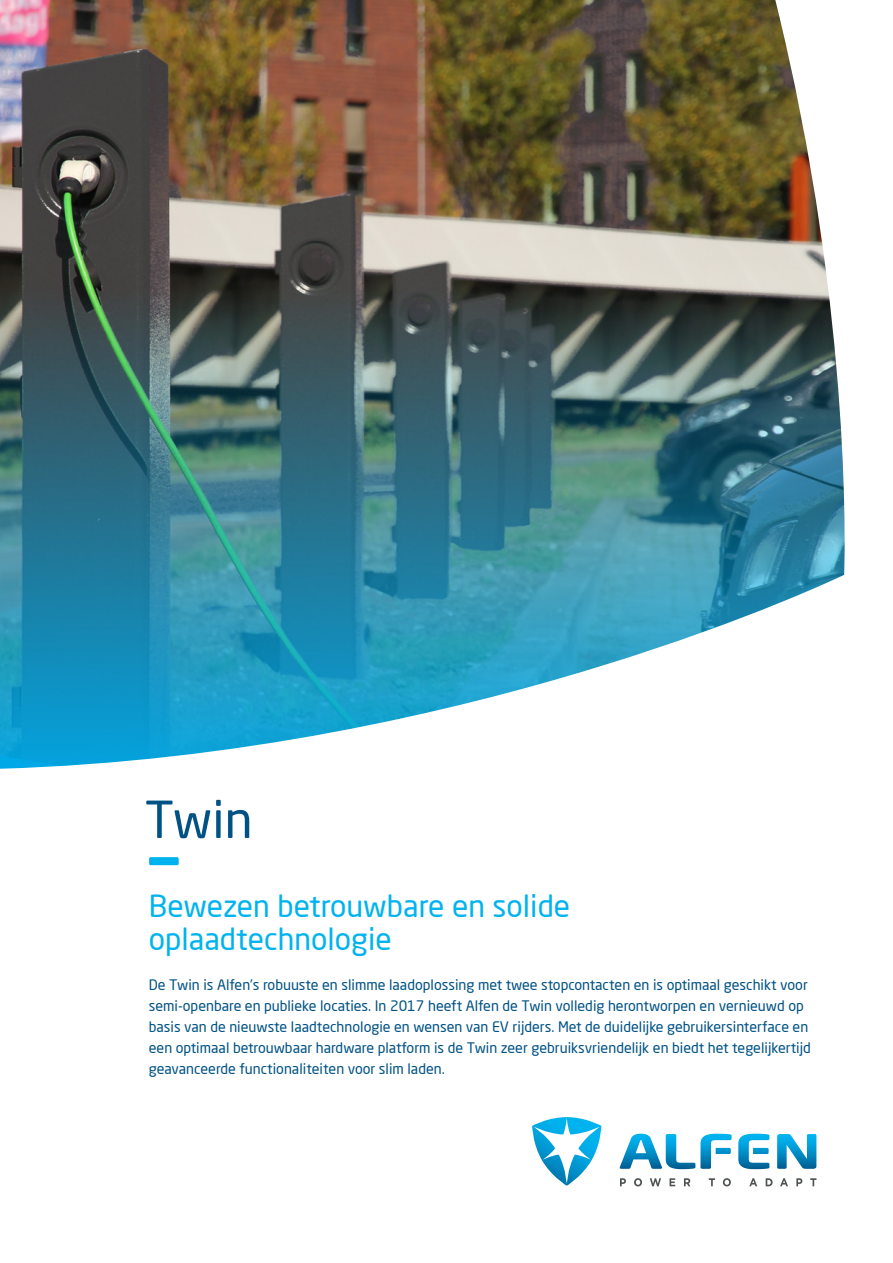
<style>
.page{position:relative;width:893px;height:1263px;background:#fff}
.page>*{position:absolute;margin:0;border:0;box-sizing:border-box;transform-origin:0 0}
.t1{font:108.75px "Neo Sans Pro";color:#00b3ef;scale:.8 1}
.t2{font:50.25px "Neo Sans Pro";color:#005285}
.t3{font:30px "Neo Sans Pro";color:#00b3ef}
.t4{font:14.25px/21px "Neo Sans Pro";color:#005285}
</style>
<div class="page">
<img style="left:0;top:0;width:845px;height:769px">
<svg style="left:777px;top:1134px;width:39px;height:35px"></svg>
<svg style="left:620px;top:1134px;width:112px;height:35px"></svg>
<svg style="left:738px;top:1134px;width:31px;height:35px"></svg>
<svg style="left:532px;top:1117px;width:69px;height:69px"></svg>
<svg style="left:620px;top:1178px;width:6px;height:8px"></svg>
<svg style="left:634px;top:1178px;width:8px;height:8px"></svg>
<svg style="left:650px;top:1178px;width:11px;height:8px"></svg>
<svg style="left:669px;top:1178px;width:6px;height:8px"></svg>
<svg style="left:684px;top:1178px;width:6px;height:8px"></svg>
<svg style="left:709px;top:1178px;width:6px;height:8px"></svg>
<svg style="left:723px;top:1178px;width:8px;height:8px"></svg>
<svg style="left:749px;top:1178px;width:8px;height:8px"></svg>
<svg style="left:766px;top:1178px;width:7px;height:8px"></svg>
<svg style="left:780px;top:1178px;width:8px;height:8px"></svg>
<svg style="left:796px;top:1178px;width:6px;height:8px"></svg>
<svg style="left:810px;top:1178px;width:6px;height:8px"></svg>
<p class="t2" style="left:145px;top:789px;width:110px">Twin</p>
<p class="t1" style="left:150px;top:785px;width:35px">–</p>
<p class="t3" style="left:149px;top:888px;width:423px">Bewezen betrouwbare en solide</p>
<p class="t3" style="left:149px;top:921px;width:244px">oplaadtechnologie</p>
<p class="t4" style="left:149px;top:974px;width:660px">De Twin is Alfen’s robuuste en slimme laadoplossing met twee stopcontacten en is optimaal geschikt voor</p>
<p class="t4" style="left:149px;top:995px;width:664px">semi-openbare en publieke locaties. In 2017 heeft Alfen de Twin volledig herontworpen en vernieuwd op basis van de nieuwste laadtechnologie en wensen van EV rijders. Met de duidelijke gebruikersinterface en een optimaal betrouwbaar hardware platform is de Twin zeer gebruiksvriendelijk en biedt het tegelijkertijd geavanceerde functionaliteiten voor slim laden.</p>
</div>
